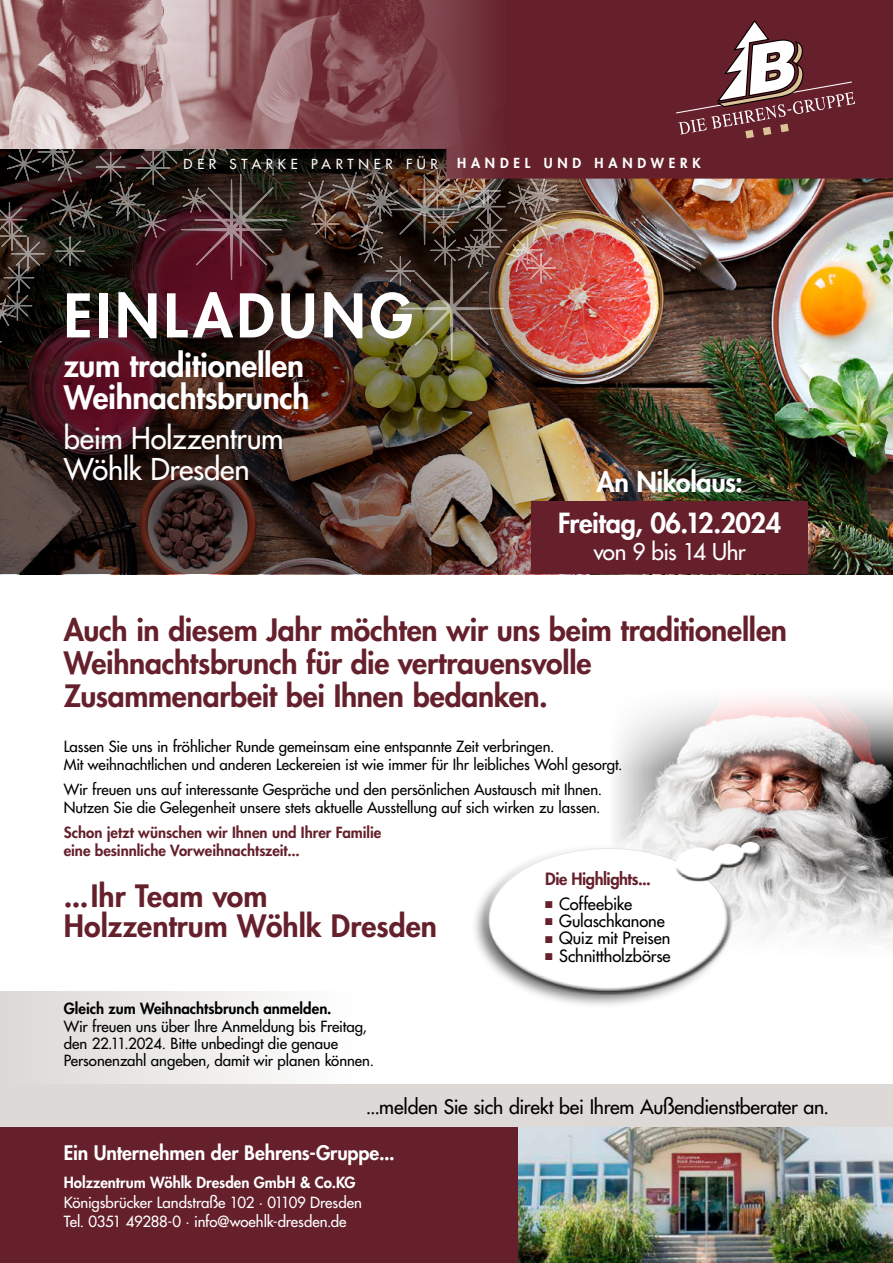
<style>
.page{position:relative;width:893px;height:1263px;background:#fff}
.page>*{position:absolute;margin:0;border:0;box-sizing:border-box;transform-origin:0 0}
.t1{font:800 58.5px "Futura LT Pro";letter-spacing:.07em;color:#fff}
.t2{font:800 31.5px/31.5px "Futura LT Pro";letter-spacing:-.01em;color:#fff}
.t3{font:800 30px/33px "Futura LT Pro";letter-spacing:-.01em;color:#65202b}
.t4{font:500 29.25px/31.5px "Futura LT Pro";letter-spacing:-.01em;color:#fff}
.t5{font:800 27px/40.5px "Futura LT Pro";letter-spacing:-.015em;color:#fff;text-align:center}
.t6{font:500 22.5px "Futura LT Pro";letter-spacing:-.03em;color:#fff}
.t7{font:500 19.5px "Futura LT Pro";letter-spacing:-.01em;color:#000}
.t8{font:800 19.5px "Futura LT Pro";letter-spacing:-.005em;color:#fff}
.t9{font:500 16.5px "Futura LT Pro";letter-spacing:-.005em;color:#000}
.t10{font:800 16.5px "Futura LT Pro";letter-spacing:-.025em;color:#65202b}
.t11{font:500 15px/17.2px "Futura LT Pro";letter-spacing:-.005em;color:#000}
.t12{font:500 15px/19.5px "Futura LT Pro";letter-spacing:-.01em;color:#fff}
.t13{font:800 15px/17.2px "Futura LT Pro";color:#65202b}
.t14{font:800 15px "Futura LT Pro";color:#000}
.t15{font:800 15px "Futura LT Pro";color:#fff}
.t16{font:500 13.5px "Futura LT Pro";letter-spacing:.345em;color:#fff}
.t17{font:800 13.5px "Futura LT Pro";letter-spacing:.355em;color:#fff}
.s1{color:#65202b}
</style>
<div class="page">
<img style="left:615px;top:698px;width:278px;height:246px">
<div style="left:471px;top:844px;width:261px;height:165px;background:#000;opacity:.55"></div>
<div style="left:485px;top:844px;width:239px;height:99px;background:#fff"></div>
<svg style="left:492px;top:890px;width:241px;height:105px"></svg>
<div style="left:737px;top:839px;width:41px;height:35px;background:#000;opacity:.75"></div>
<svg style="left:674px;top:837px;width:101px;height:24px"></svg>
<svg style="left:675px;top:845px;width:104px;height:37px"></svg>
<div style="left:0;top:1127px;width:893px;height:136px;background:#65202b"></div>
<img style="left:519px;top:1127px;width:374px;height:136px">
<div style="left:0;top:1084px;width:893px;height:43px;background:#dcd9d6"></div>
<div style="left:0;top:991px;width:353px;height:93px;background:linear-gradient(to right,#dbd8d5,#fefefe)"></div>
<img style="left:638px;top:179px;width:255px;height:395px">
<img style="left:0;top:446px;width:638px;height:128px">
<img style="left:0;top:179px;width:638px;height:267px">
<img style="left:0;top:179px;width:588px;height:197px">
<div style="left:531px;top:502px;width:277px;height:72px;background:#65202b"></div>
<div style="left:506px;top:0;width:387px;height:179px;background:#65202b"></div>
<img style="left:0;top:0;width:506px;height:179px">
<svg style="left:676px;top:20px;width:179px;height:118px;background:#7c474e"></svg>
<p class="t16" style="left:184px;top:156px;width:256px">DER STARKE PARTNER FÜR</p>
<p class="t17" style="left:457px;top:157px;width:245px">HANDEL UND HANDWERK</p>
<h1 class="t1" style="left:64px;top:287px;width:351px">EINLADUNG</h1>
<h2 class="t2" style="left:64px;top:352px;width:247px">zum traditionellen<br>Weihnachtsbrunch</h2>
<h3 class="t4" style="left:64px;top:423px;width:221px">beim Holzzentrum<br>Wöhlk Dresden</h3>
<h3 class="t5" style="left:558px;top:464px;width:225px">An Nikolaus:<br>Freitag, 06.12.2024</h3>
<h3 class="t6" style="left:594px;top:539px;width:154px">von 9 bis 14 Uhr</h3>
<h3 class="t3" style="left:64px;top:616px;width:725px">Auch in diesem Jahr möchten wir uns beim traditionellen<br>Weihnachtsbrunch für die vertrauensvolle<br>Zusammenarbeit bei Ihnen bedanken.</h3>
<p class="t11" style="left:64px;top:738px;width:560px">Lassen Sie uns in fröhlicher Runde gemeinsam eine entspannte Zeit verbringen.<br>Mit weihnachtlichen und anderen Leckereien ist wie immer für Ihr leibliches Wohl gesorgt.</p>
<p class="t11" style="left:64px;top:781px;width:540px">Wir freuen uns auf interessante Gespräche und den persönlichen Austausch mit Ihnen.<br>Nutzen Sie die Gelegenheit unsere stets aktuelle Ausstellung auf sich wirken zu lassen.</p>
<p class="t13" style="left:64px;top:825px;width:319px">Schon jetzt wünschen wir Ihnen und Ihrer Familie eine besinnliche Vorweihnachtszeit...</p>
<h3 class="t3" style="left:64px;top:883px;width:375px;line-height:30px">...Ihr Team vom<br>Holzzentrum Wöhlk Dresden</h3>
<p class="t10" style="left:545px;top:871px;width:107px">Die Highlights...</p>
<p class="t9" style="left:545px;top:894px;width:88px"><span class="s1">■</span> Coffeebike</p>
<p class="t9" style="left:545px;top:911px;width:121px"><span class="s1">■</span> Gulaschkanone</p>
<p class="t9" style="left:545px;top:929px;width:127px"><span class="s1">■</span> Quiz mit Preisen</p>
<p class="t9" style="left:545px;top:946px;width:127px"><span class="s1">■</span> Schnittholzbörse</p>
<p class="t14" style="left:64px;top:1001px;width:269px">Gleich zum Weihnachtsbrunch anmelden.</p>
<p class="t11" style="left:64px;top:1018px;width:312px">Wir freuen uns über Ihre Anmeldung bis Freitag, den 22.11.2024. Bitte unbedingt die genaue<br>Personenzahl angeben, damit wir planen können.</p>
<h3 class="t7" style="left:366px;top:1095px;width:465px">...melden Sie sich direkt bei Ihrem Außendienstberater an.</h3>
<h3 class="t8" style="left:64px;top:1143px;width:333px">Ein Unternehmen der Behrens-Gruppe...</h3>
<p class="t15" style="left:64px;top:1175px;width:293px">Holzzentrum Wöhlk Dresden GmbH &amp; Co.KG</p>
<p class="t12" style="left:64px;top:1192px;width:300px">Königsbrücker Landstraße 102 · 01109 Dresden<br>Tel. 0351 49288-0 · info@woehlk-dresden.de</p>
</div>
